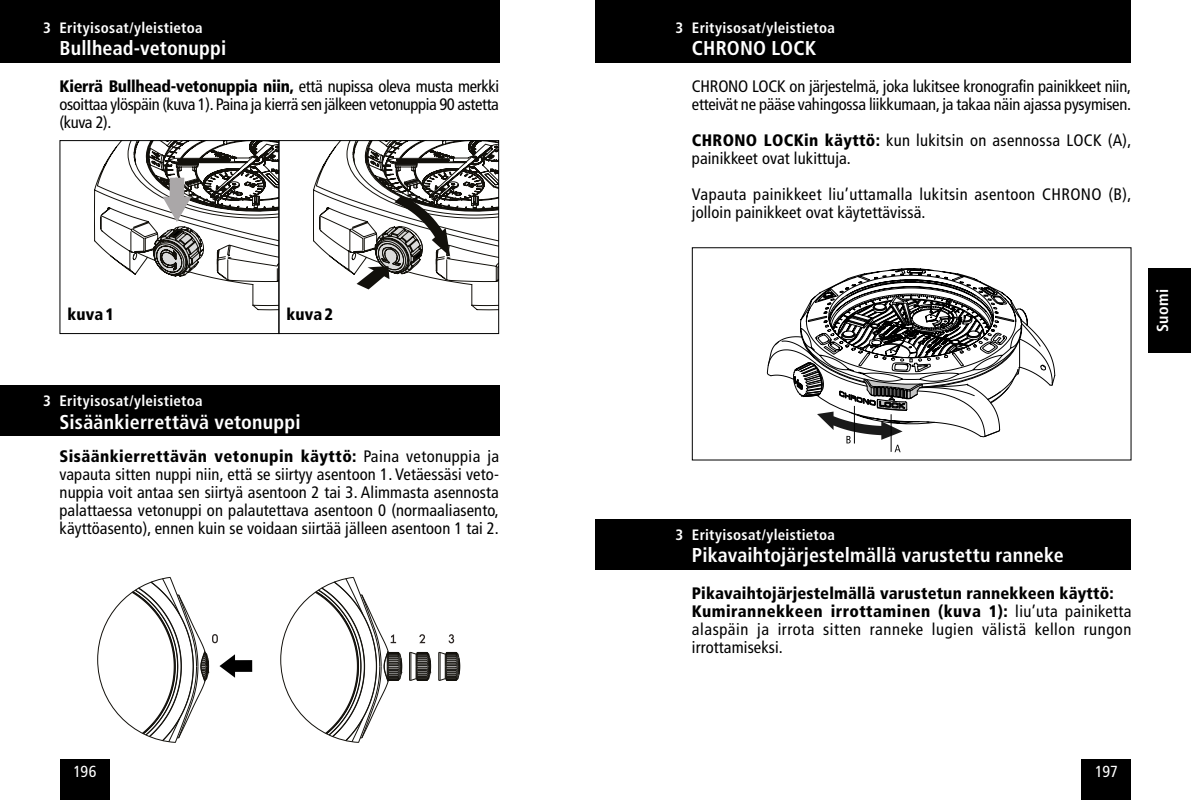
<style>
.page{position:relative;width:1191px;height:800px;background:#fff}
.page>*{position:absolute;margin:0;border:0;box-sizing:border-box;transform-origin:0 0}
.t1{font:700 condensed 20px "Frutiger LT Std";letter-spacing:.01em;color:#fff}
.t2{font:condensed 16.6px/18px "Frutiger LT Std";letter-spacing:.005em;color:#000;text-align:justify}
.t3{font:condensed 16.6px/18px "Frutiger LT Std";letter-spacing:.035em;color:#000}
.t4{font:condensed 16.6px/18px "Frutiger LT Std";letter-spacing:-.015em;color:#000}
.t5{font:condensed 16.6px/18px "Frutiger LT Std";letter-spacing:.025em;color:#000}
.t6{font:900 condensed 16.6px "Frutiger LT Std";letter-spacing:.01em;color:#000}
.t7{font:condensed 16px "Frutiger LT Std";letter-spacing:-.02em;color:#fff}
.t8{font:700 condensed 16px "Frutiger LT Std";letter-spacing:.02em;color:#fff}
.t9{font:700 condensed 15px "Frutiger LT Std";letter-spacing:.02em;color:#fff}
.s1{font-weight:900}
</style>
<div class="page">
<div style="left:1081px;top:759px;width:50px;height:40px;background:#000"></div>
<div style="left:60px;top:759px;width:50px;height:40px;background:#000"></div>
<div style="left:1148px;top:268px;width:43px;height:84px;background:#000"></div>
<div style="left:0;top:0;width:499px;height:62px;background:#000"></div>
<div style="left:0;top:385px;width:499px;height:50px;background:#000"></div>
<svg style="left:94px;top:142px;width:183px;height:168px"></svg>
<div style="left:60px;top:140px;width:219px;height:194px;border:1px solid #000"></div>
<svg style="left:313px;top:142px;width:184px;height:168px"></svg>
<div style="left:278px;top:140px;width:221px;height:194px;border:1px solid #000"></div>
<svg style="left:409px;top:651px;width:22px;height:30px"></svg>
<svg style="left:438px;top:651px;width:22px;height:30px"></svg>
<svg style="left:448px;top:634px;width:6px;height:9px"></svg>
<svg style="left:419px;top:634px;width:6px;height:9px"></svg>
<svg style="left:280px;top:576px;width:122px;height:166px"></svg>
<svg style="left:97px;top:577px;width:155px;height:165px"></svg>
<div style="left:595px;top:0;width:536px;height:62px;background:#000"></div>
<svg style="left:767px;top:268px;width:288px;height:184px"></svg>
<div style="left:595px;top:519px;width:536px;height:50px;background:#000"></div>
<p class="t9" style="left:43px;top:19px;width:161px">3 Erityisosat/yleistietoa</p>
<p class="t1" style="left:60px;top:36px;width:168px">Bullhead-vetonuppi</p>
<p class="t2" style="left:60px;top:77px;width:441px"><span class="s1">Kierrä Bullhead-vetonuppia niin,</span> että nupissa oleva musta merkki osoittaa ylöspäin (kuva 1). Paina ja kierrä sen jälkeen vetonuppia 90 astetta (kuva 2).</p>
<p class="t6" style="left:67px;top:304px;width:48px">kuva 1</p>
<p class="t6" style="left:286px;top:304px;width:48px">kuva 2</p>
<p class="t9" style="left:43px;top:392px;width:161px">3 Erityisosat/yleistietoa</p>
<p class="t1" style="left:60px;top:409px;width:242px">Sisäänkierrettävä vetonuppi</p>
<p class="t2" style="left:60px;top:447px;width:441px"><span class="s1">Sisäänkierrettävän vetonupin käyttö:</span> Paina vetonuppia ja vapauta sitten nuppi niin, että se siirtyy asentoon 1. Vetäessäsi veto&shy;nuppia voit antaa sen siirtyä asentoon 2 tai 3. Alimmasta asennosta palattaessa vetonuppi on palautettava asentoon 0 (normaaliasento, käyttöasento), ennen kuin se voidaan siirtää jälleen asentoon 1 tai 2.</p>
<p class="t9" style="left:675px;top:19px;width:161px">3 Erityisosat/yleistietoa</p>
<p class="t1" style="left:692px;top:36px;width:126px">CHRONO LOCK</p>
<p class="t4" style="left:692px;top:77px;width:441px">CHRONO LOCK on järjestelmä, joka lukitsee kronografin painikkeet niin, etteivät ne pääse vahingossa liikkumaan, ja takaa näin ajassa pysymisen.</p>
<p class="t2" style="left:692px;top:131px;width:441px"><span class="s1">CHRONO LOCKin käyttö:</span> kun lukitsin on asennossa LOCK (A), painikkeet ovat lukittuja.</p>
<p class="t5" style="left:692px;top:185px;width:441px">Vapauta painikkeet liu’uttamalla lukitsin asentoon CHRONO (B), jolloin painikkeet ovat käytettävissä.</p>
<p class="t8" style="left:1153px;top:332px;width:44px;rotate:-90deg">Suomi</p>
<p class="t9" style="left:675px;top:525px;width:161px">3 Erityisosat/yleistietoa</p>
<p class="t1" style="left:692px;top:543px;width:373px">Pikavaihtojärjestelmällä varustettu ranneke</p>
<p class="t3" style="left:692px;top:584px;width:441px"><span class="s1">Pikavaihtojärjestelmällä varustetun rannekkeen käyttö:<br>Kumirannekkeen irrottaminen (kuva 1):</span> liu’uta painiketta alaspäin ja irrota sitten ranneke lugien välistä kellon rungon irrottamiseksi.</p>
<p class="t7" style="left:73px;top:762px;width:24px">196</p>
<p class="t7" style="left:1095px;top:762px;width:24px">197</p>
</div>
